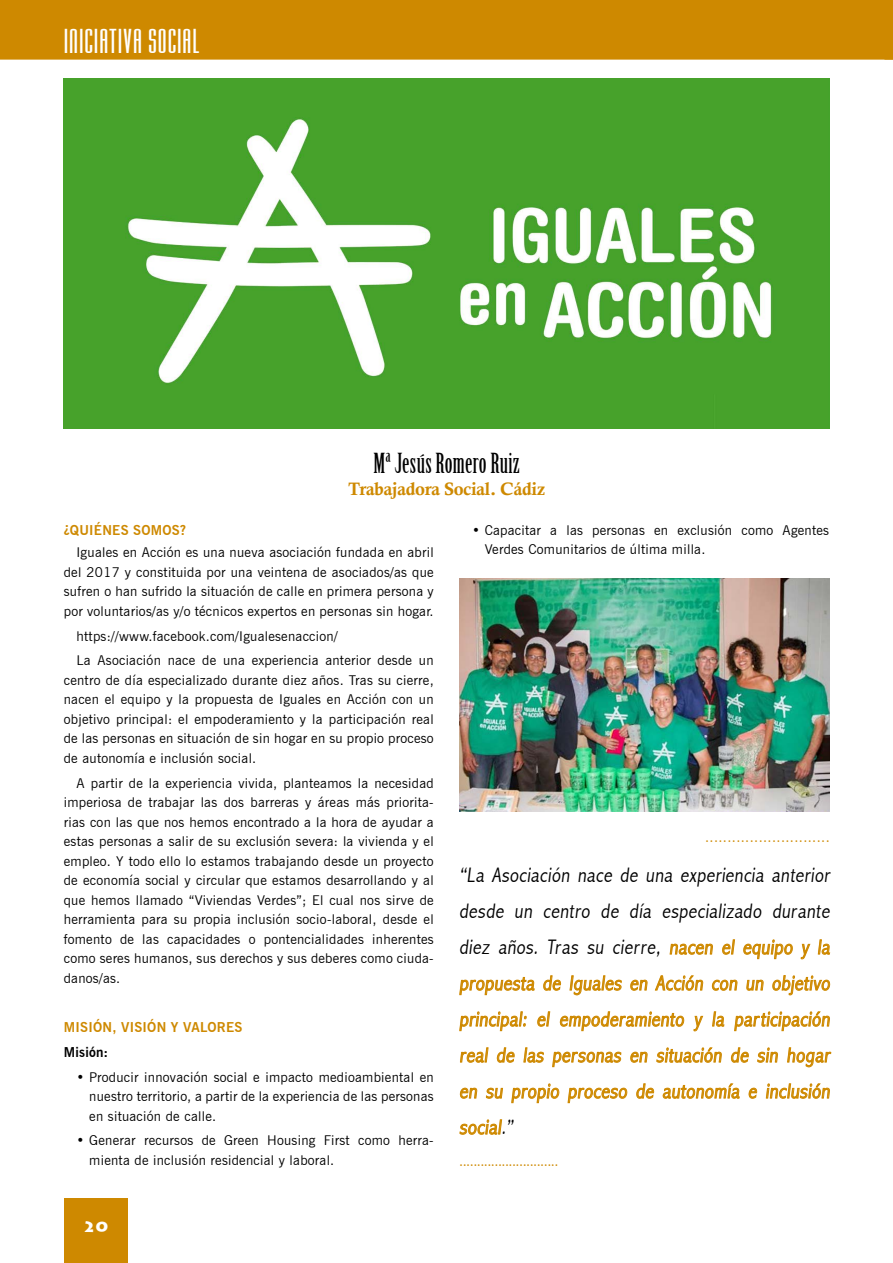
<style>
.page{position:relative;width:893px;height:1263px;background:#fff}
.page>*{position:absolute;margin:0;border:0;box-sizing:border-box;transform-origin:0 0}
.t1{font:36px "Mekanik Let Plain";letter-spacing:.025em;color:#fff}
.t2{font:27px "Birch Std";letter-spacing:.01em;color:#000}
.t3{font:300 condensed 21px/36px "Abadi";color:#ce8900;text-align:justify}
.t4{font:18px "Calis MT Bol";letter-spacing:-.02em;color:#ce8900}
.t5{font:900 15px "Lithos Pro";color:#fff}
.t6{font:13.5px/19.5px "News Gothic BT";letter-spacing:.02em;color:#000;text-align:justify}
.t7{font:13.5px "News Gothic BT";color:#ce8900}
.t8{font:700 13.5px "News Gothic BT";letter-spacing:.02em;color:#ce8900}
.t9{font:700 13.5px "News Gothic BT";letter-spacing:.02em;color:#000}
.s1{color:#000}
</style>
<div class="page">
<div style="left:0;top:0;width:893px;height:60px;background:#ce8900"></div>
<img style="left:64px;top:79px;width:765px;height:349px">
<img style="left:459px;top:579px;width:371px;height:233px">
<svg style="left:669px;top:943px;width:44px;height:12px"></svg>
<svg style="left:722px;top:939px;width:13px;height:16px"></svg>
<svg style="left:743px;top:939px;width:50px;height:21px"></svg>
<svg style="left:800px;top:943px;width:11px;height:17px"></svg>
<svg style="left:817px;top:939px;width:14px;height:16px"></svg>
<svg style="left:711px;top:979px;width:27px;height:12px"></svg>
<svg style="left:746px;top:979px;width:18px;height:12px"></svg>
<svg style="left:772px;top:975px;width:59px;height:21px"></svg>
<svg style="left:459px;top:975px;width:245px;height:57px"></svg>
<svg style="left:712px;top:1011px;width:13px;height:16px"></svg>
<svg style="left:734px;top:1011px;width:96px;height:21px"></svg>
<svg style="left:459px;top:1047px;width:373px;height:57px"></svg>
<svg style="left:459px;top:1119px;width:44px;height:16px"></svg>
<div style="left:64px;top:1198px;width:64px;height:65px;background:#ce8900"></div>
<h1 class="t1" style="left:64px;top:23px;width:137px">INICIATIVA SOCIAL</h1>
<h2 class="t2" style="left:373px;top:448px;width:148px">Mª Jesús Romero Ruiz</h2>
<h3 class="t4" style="left:348px;top:478px;width:199px">Trabajadora Social. Cádiz</h3>
<p class="t8" style="left:64px;top:522px;width:124px">¿QUIÉNES SOMOS?</p>
<p class="t6" style="left:64px;top:543px;width:371px;text-indent:13px">Iguales en Acción es una nueva asociación fundada en abril del 2017 y constituida por una veintena de asociados/as que sufren o han sufrido la situación de calle en primera persona y por voluntarios/as y/o técnicos expertos en personas sin hogar.</p>
<p class="t6" style="left:77px;top:623px;width:359px;line-height:24.8px">https://www.facebook.com/Igualesenaccion/<br>La Asociación nace de una experiencia anterior desde un</p>
<p class="t6" style="left:64px;top:670px;width:371px">centro de día especializado durante diez años. Tras su cierre, nacen el equipo y la propuesta de Iguales en Acción con un objetivo principal: el empoderamiento y la participación real de las personas en situación de sin hogar en su propio proceso de autonomía e inclusión social.</p>
<p class="t6" style="left:64px;top:773px;width:371px;text-indent:13px">A partir de la experiencia vivida, planteamos la necesidad imperiosa de trabajar las dos barreras y áreas más priorita&shy;rias con las que nos hemos encontrado a la hora de ayudar a estas personas a salir de su exclusión severa: la vivienda y el empleo. Y todo ello lo estamos trabajando desde un proyecto de economía social y circular que estamos desarrollando y al que hemos llamado “Viviendas Verdes”; El cual nos sirve de herramienta para su propia inclusión socio-laboral, desde el fomento de las capacidades o pontencialidades inherentes como seres humanos, sus derechos y sus deberes como ciuda&shy;danos/as.</p>
<p class="t8" style="left:64px;top:1019px;width:180px">MISIÓN, VISIÓN Y VALORES</p>
<p class="t9" style="left:64px;top:1044px;width:46px">Misión:</p>
<p class="t6" style="left:89px;top:1067px;width:346px;text-indent:-13px">• Producir innovación social e impacto medioambiental en nuestro territorio, a partir de la experiencia de las personas en situación de calle.</p>
<p class="t6" style="left:89px;top:1131px;width:346px;text-indent:-13px">• Generar recursos de Green Housing First como herra&shy;mienta de inclusión residencial y laboral.</p>
<p class="t5" style="left:83px;top:1217px;width:26px">20</p>
<p class="t6" style="left:485px;top:520px;width:346px;text-indent:-13px">• Capacitar a las personas en exclusión como Agentes<br>Verdes Comunitarios de última milla.</p>
<p class="t7" style="left:705px;top:833px;width:126px">····························</p>
<p class="t3" style="left:459px;top:857px;width:375px"><span class="s1">“La Asociación nace de una experiencia anterior desde un centro de día especializado durante diez años. Tras su cierre,</span> nacen el equipo y la propuesta de Iguales en Acción con un objetivo principal: el empoderamiento y la participación real de las personas en situación de sin hogar en su propio proceso de autonomía e inclusión social<span class="s1">.”</span></p>
<p class="t7" style="left:459px;top:1157px;width:101px">····························</p>
</div>
